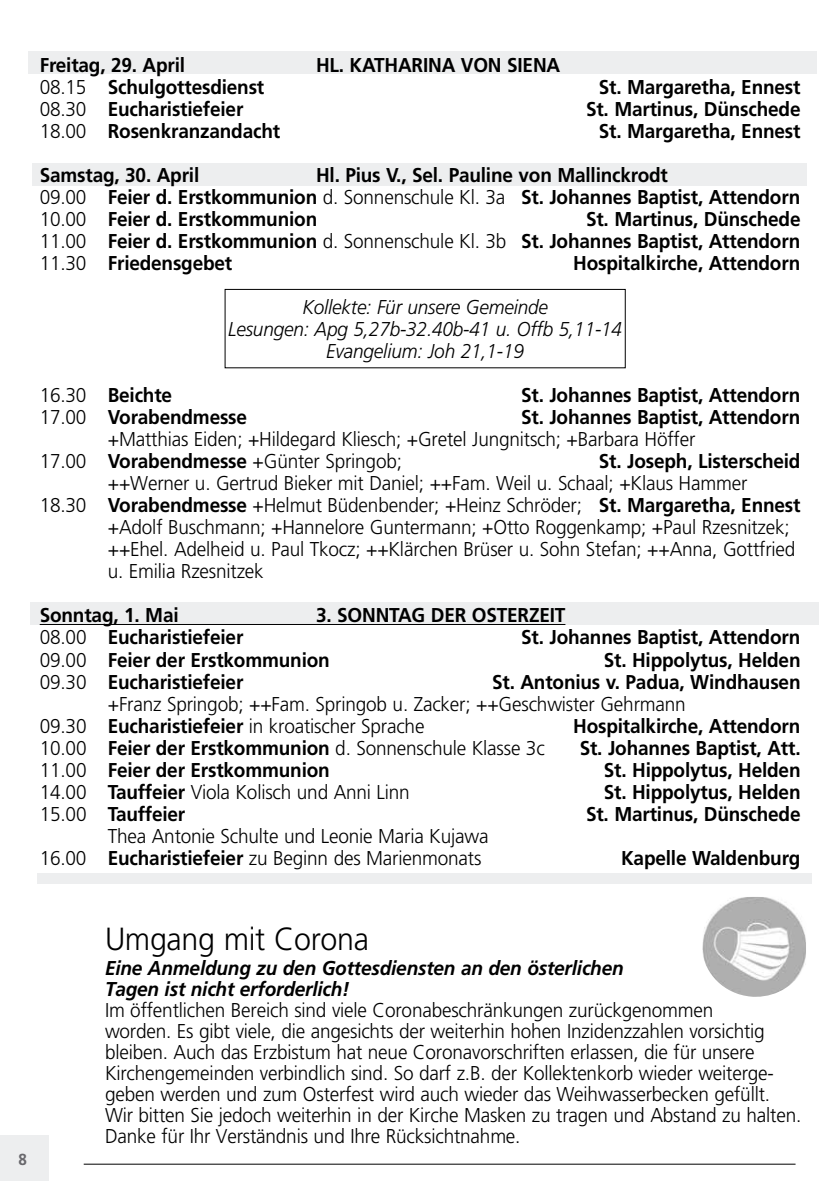
<style>
.page{position:relative;width:840px;height:1191px;background:#fff}
.page>*{position:absolute;margin:0;border:0;box-sizing:border-box;transform-origin:0 0}
.t1{font:300 32px "Frutiger";letter-spacing:-.01em;color:#000;scale:.95 1}
.t2{font:300 20px/21px "Frutiger";letter-spacing:-.01em;color:#000;scale:.95 1}
.t3{font:700 20px/22px "Frutiger";letter-spacing:-.01em;color:#000;scale:.95 1}
.t4{font:italic 300 20px/22px "Frutiger";letter-spacing:-.01em;color:#000;text-align:center;scale:.95 1}
.t5{font:italic 700 20px/21px "Frutiger";letter-spacing:-.01em;color:#000;scale:.95 1}
.t6{font:700 16px "Frutiger";color:#68676c;scale:.95 1}
.s1{font-weight:300}
.s2{font-weight:700}
</style>
<div class="page">
<div style="left:37px;top:873px;width:774px;height:10px;background:#edeeef"></div>
<div style="left:32px;top:163px;width:774px;height:23px;background:#edeeef"></div>
<div style="left:30px;top:602px;width:788px;height:22px;background:#edeeef"></div>
<div style="left:28px;top:51px;width:788px;height:23px;background:#edeeef"></div>
<div style="left:0;top:1135px;width:48px;height:46px;background:#edeeef"></div>
<hr style="left:84px;top:1163px;width:711px;height:1px;background:#000">
<hr style="left:40px;top:624px;width:525px;height:1px;background:#000">
<div style="left:224px;top:289px;width:401px;height:79px;border:1px solid #000"></div>
<img style="left:702px;top:897px;width:103px;height:99px">
<p class="t3" style="left:40px;top:54px;width:154px">Freitag, 29. April</p>
<p class="t3" style="left:316px;top:54px;width:258px">HL. KATHARINA VON SIENA</p>
<p class="t3" style="left:40px;top:76px;width:238px"><span class="s1">08.15</span> Schulgottesdienst</p>
<p class="t3" style="left:598px;top:76px;width:214px">St. Margaretha, Ennest</p>
<p class="t3" style="left:40px;top:98px;width:216px"><span class="s1">08.30</span> Eucharistiefeier</p>
<p class="t3" style="left:585px;top:98px;width:227px">St. Martinus, Dünschede</p>
<p class="t3" style="left:40px;top:120px;width:254px"><span class="s1">18.00</span> Rosenkranzandacht</p>
<p class="t3" style="left:598px;top:120px;width:214px">St. Margaretha, Ennest</p>
<p class="t3" style="left:40px;top:164px;width:169px">Samstag, 30. April</p>
<p class="t3" style="left:40px;top:164px;width:802px;text-indent:276px">Hl. Pius V., Sel. Pauline von Mallinckrodt<br><span class="s1">09.00</span> Feier d. Erstkommunion <span class="s1">d. Sonnenschule Kl. 3a</span> St. Johannes Baptist, Attendorn<br><span class="s1">10.00</span> Feier d. Erstkommunion</p>
<p class="t3" style="left:40px;top:208px;width:802px;text-align:justify;text-indent:546px">St. Martinus, Dünschede <span class="s1">11.00</span> Feier d. Erstkommunion <span class="s1">d. Sonnenschule Kl. 3b</span> St. Johannes Baptist, Attendorn <span class="s1">11.30</span> Friedensgebet</p>
<p class="t3" style="left:573px;top:252px;width:241px">Hospitalkirche, Attendorn</p>
<p class="t4" style="left:228px;top:296px;width:416px">Kollekte: Für unsere Gemeinde<br>Lesungen: Apg 5,27b-32.40b-41 u. Offb 5,11-14<br>Evangelium: Joh 21,1-19</p>
<p class="t3" style="left:40px;top:384px;width:141px"><span class="s1">16.30</span> Beichte</p>
<p class="t3" style="left:521px;top:384px;width:295px">St. Johannes Baptist, Attendorn</p>
<p class="t3" style="left:40px;top:406px;width:220px"><span class="s1">17.00</span> Vorabendmesse</p>
<p class="t3" style="left:521px;top:406px;width:295px">St. Johannes Baptist, Attendorn</p>
<p class="t2" style="left:40px;top:428px;width:691px;line-height:22px;text-indent:68px">+Matthias Eiden; +Hildegard Kliesch; +Gretel Jungnitsch; +Barbara Höffer<br>17.00 <span class="s2">Vorabendmesse</span> +Günter Springob;</p>
<p class="t3" style="left:598px;top:450px;width:214px">St. Joseph, Listerscheid</p>
<p class="t2" style="left:108px;top:473px;width:674px">++Werner u. Gertrud Bieker mit Daniel; ++Fam. Weil u. Schaal; +Klaus Hammer</p>
<p class="t2" style="left:40px;top:495px;width:802px">18.30 <span class="s2">Vorabendmesse</span> +Helmut Büdenbender; +Heinz Schröder; <span class="s2">St. Margaretha, Ennest</span></p>
<p class="t2" style="left:108px;top:517px;width:719px">+Adolf Buschmann; +Hannelore Guntermann; +Otto Roggenkamp; +Paul Rzesnitzek;</p>
<p class="t2" style="left:108px;top:539px;width:725px">++Ehel. Adelheid u. Paul Tkocz; ++Klärchen Brüser u. Sohn Stefan; ++Anna, Gottfried</p>
<p class="t2" style="left:108px;top:561px;width:165px">u. Emilia Rzesnitzek</p>
<p class="t3" style="left:40px;top:604px;width:148px">Sonntag, 1. Mai</p>
<p class="t3" style="left:316px;top:604px;width:264px">3. SONNTAG DER OSTERZEIT</p>
<p class="t3" style="left:40px;top:626px;width:216px"><span class="s1">08.00</span> Eucharistiefeier</p>
<p class="t3" style="left:521px;top:626px;width:295px">St. Johannes Baptist, Attendorn</p>
<p class="t3" style="left:40px;top:648px;width:307px"><span class="s1">09.00</span> Feier der Erstkommunion</p>
<p class="t3" style="left:603px;top:648px;width:208px">St. Hippolytus, Helden</p>
<p class="t3" style="left:40px;top:670px;width:216px"><span class="s1">09.30</span> Eucharistiefeier</p>
<p class="t3" style="left:492px;top:670px;width:326px">St. Antonius v. Padua, Windhausen</p>
<p class="t2" style="left:40px;top:692px;width:681px;line-height:22px;text-indent:68px">+Franz Springob; ++Fam. Springob u. Zacker; ++Geschwister Gehrmann<br>09.30 <span class="s2">Eucharistiefeier</span> in kroatischer Sprache</p>
<p class="t3" style="left:573px;top:714px;width:241px">Hospitalkirche, Attendorn</p>
<p class="t2" style="left:40px;top:737px;width:533px">10.00 <span class="s2">Feier der Erstkommunion</span> d. Sonnenschule Klasse 3c</p>
<p class="t3" style="left:579px;top:736px;width:234px">St. Johannes Baptist, Att.</p>
<p class="t3" style="left:40px;top:758px;width:307px"><span class="s1">11.00</span> Feier der Erstkommunion</p>
<p class="t3" style="left:603px;top:758px;width:208px">St. Hippolytus, Helden</p>
<p class="t2" style="left:40px;top:781px;width:391px">14.00 <span class="s2">Tauffeier</span> Viola Kolisch und Anni Linn</p>
<p class="t3" style="left:603px;top:780px;width:208px">St. Hippolytus, Helden</p>
<p class="t3" style="left:40px;top:802px;width:155px"><span class="s1">15.00</span> Tauffeier</p>
<p class="t3" style="left:585px;top:802px;width:227px">St. Martinus, Dünschede</p>
<p class="t2" style="left:40px;top:824px;width:473px;line-height:22px;text-indent:68px">Thea Antonie Schulte und Leonie Maria Kujawa<br>16.00 <span class="s2">Eucharistiefeier</span> zu Beginn des Marienmonats</p>
<p class="t3" style="left:620px;top:846px;width:190px">Kapelle Waldenburg</p>
<p class="t6" style="left:18px;top:1150px;width:10px">8</p>
<h1 class="t1" style="left:105px;top:920px;width:279px">Umgang mit Corona</h1>
<p class="t5" style="left:105px;top:957px;width:547px">Eine Anmeldung zu den Gottesdiensten an den österlichen<br>Tagen ist nicht erforderlich!</p>
<p class="t2" style="left:105px;top:999px;width:734px">Im öffentlichen Bereich sind viele Coronabeschränkungen zurückgenommen<br>worden. Es gibt viele, die angesichts der weiterhin hohen Inzidenzzahlen vorsichtig bleiben. Auch das Erzbistum hat neue Coronavorschriften erlassen, die für unsere Kirchengemeinden verbindlich sind. So darf z.B. der Kollektenkorb wieder weiterge&shy;geben werden und zum Osterfest wird auch wieder das Weihwasserbecken gefüllt.<br>Wir bitten Sie jedoch weiterhin in der Kirche Masken zu tragen und Abstand zu halten.<br>Danke für Ihr Verständnis und Ihre Rücksichtnahme.</p>
</div>
